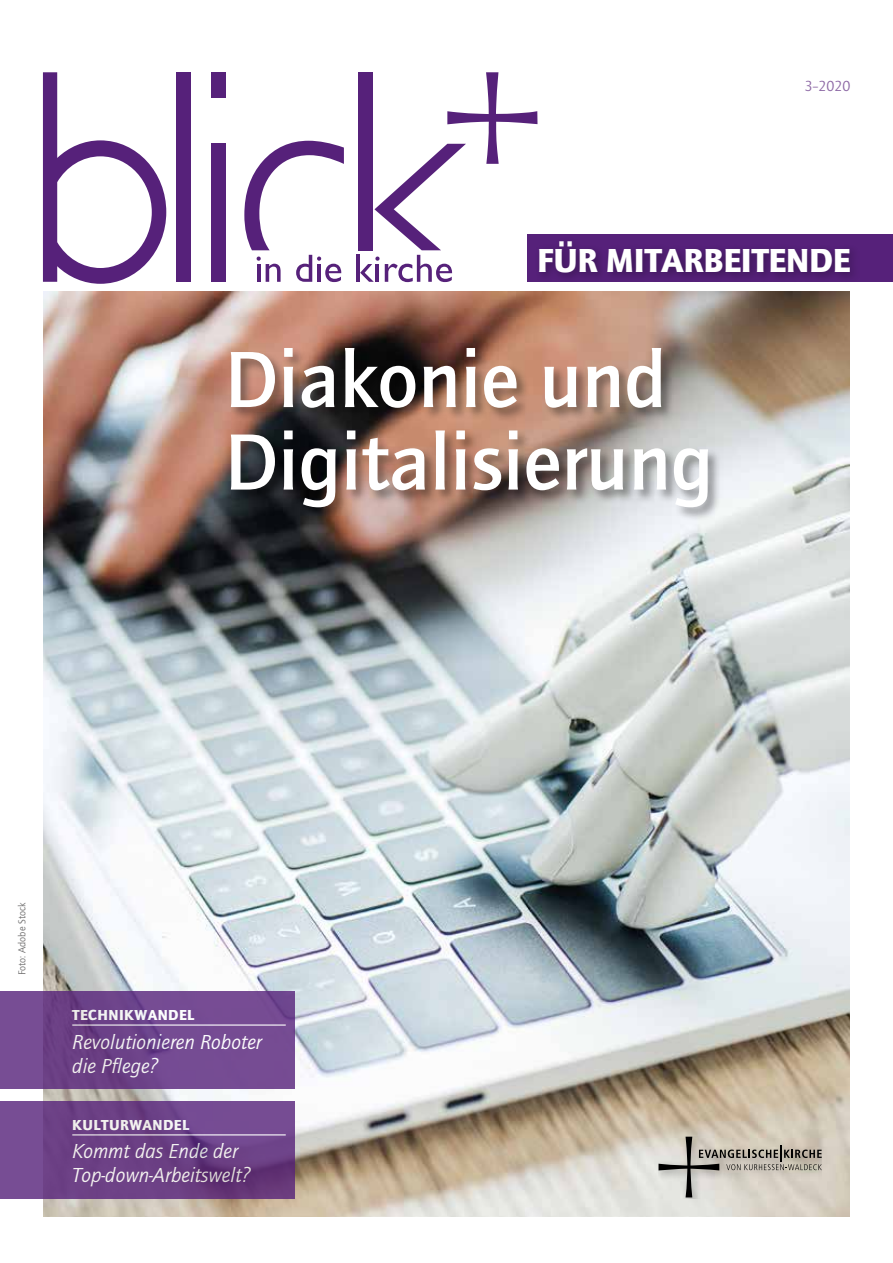
<style>
.page{position:relative;width:893px;height:1263px;background:#fff}
.page>*{position:absolute;margin:0;border:0;box-sizing:border-box;transform-origin:0 0}
.t1{font:700 82.5px/82.5px "Quay Itc T";color:#fff}
.t2{font:900 34.5px "Quay Itc T";letter-spacing:-.005em;color:#fff}
.t3{font:italic 21px/24px "Quay Itc T";color:#fff}
.t4{font:900 15px "Quay Itc T";letter-spacing:.03em;color:#fff}
.t5{font:15px "Quay Itc T";color:#8d69a5}
.t6{font:10.5px "Quay Itc T";color:#706f6f}
</style>
<div class="page">
<img style="left:43px;top:292px;width:807px;height:925px">
<svg style="left:658px;top:1137px;width:164px;height:60px"></svg>
<svg style="left:43px;top:72px;width:123px;height:212px"></svg>
<div style="left:358px;top:72px;width:14px;height:178px;background:#56217a"></div>
<div style="left:177px;top:72px;width:14px;height:210px;background:#56217a"></div>
<div style="left:212px;top:144px;width:14px;height:138px;background:#56217a"></div>
<div style="left:212px;top:72px;width:14px;height:25px;background:#56217a"></div>
<svg style="left:244px;top:141px;width:100px;height:141px"></svg>
<svg style="left:360px;top:72px;width:177px;height:210px"></svg>
<hr style="left:356px;top:255px;width:4px;height:27px;background:#56217a">
<div style="left:527px;top:234px;width:366px;height:48px;background:#56217a"></div>
<div style="left:535px;top:236px;width:326px;height:48px;background:#000;opacity:.3"></div>
<svg style="left:0;top:1101px;width:294px;height:98px;fill:#6d4186"></svg>
<hr style="left:72px;top:1134px;width:214px;height:1px;background:#fff">
<div style="left:229px;top:346px;width:492px;height:176px;background:#000;opacity:.4"></div>
<svg style="left:0;top:991px;width:294px;height:98px;fill:#754b93"></svg>
<hr style="left:72px;top:1024px;width:214px;height:1px;background:#fff">
<p class="t5" style="left:804px;top:77px;width:48px">3–2020</p>
<h2 class="t2" style="left:537px;top:240px;width:315px">FÜR MITARBEITENDE</h2>
<h1 class="t1" style="left:224px;top:337px;width:490px">Diakonie und<br>Digitalisierung</h1>
<p class="t6" style="left:16px;top:975px;width:74px;rotate:-90deg">Foto: Adobe Stock</p>
<p class="t4" style="left:72px;top:1006px;width:124px">TECHNIKWANDEL</p>
<p class="t3" style="left:72px;top:1029px;width:191px">Revolutionieren Roboter die Pflege?</p>
<p class="t4" style="left:72px;top:1116px;width:118px">KULTURWANDEL</p>
<p class="t3" style="left:72px;top:1139px;width:179px">Kommt das Ende der<br>Top-down-Arbeitswelt?</p>
</div>
